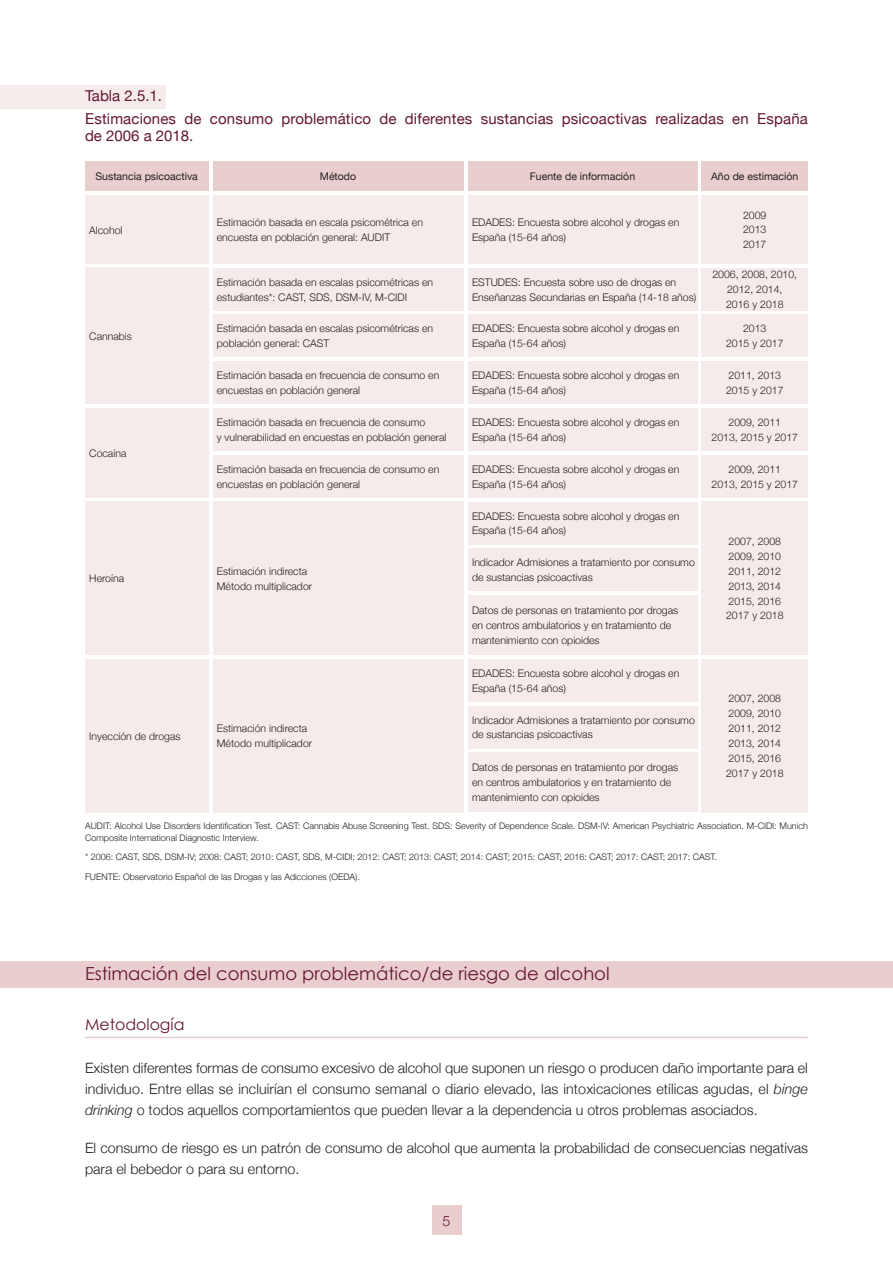
<style>
.page{position:relative;width:893px;height:1263px;background:#fff}
.page>*{position:absolute;margin:0;border:0;box-sizing:border-box;transform-origin:0 0}
.t1{font:18px "Century Gothic";color:#641633}
.t2{font:15.75px "Century Gothic";color:#641633}
.t3{font:15px "Helvetica Neue";letter-spacing:.01em;color:#641633}
.t4{font:300 14.25px/21px "Helvetica Neue";color:#231f20;text-align:justify}
.t5{font:300 14.25px "Helvetica Neue";color:#641633}
.t6{font:300 10.5px/14.9px "Helvetica Neue";color:#231f20}
.t7{font:10.5px "Helvetica Neue";color:#231f20}
.t8{font:300 9px/11.2px "Helvetica Neue";color:#231f20}
.s1{font-style:italic}
</style>
<div class="page">
<div style="left:702px;top:659px;width:106px;height:153px;background:#f6ebeb"></div>
<div style="left:468px;top:753px;width:229px;height:59px;background:#f6ebeb"></div>
<div style="left:468px;top:706px;width:229px;height:42px;background:#f6ebeb"></div>
<div style="left:468px;top:659px;width:229px;height:43px;background:#f6ebeb"></div>
<div style="left:213px;top:659px;width:250px;height:153px;background:#f6ebeb"></div>
<div style="left:85px;top:659px;width:123px;height:153px;background:#f6ebeb"></div>
<div style="left:702px;top:502px;width:106px;height:153px;background:#f6ebeb"></div>
<div style="left:468px;top:595px;width:229px;height:60px;background:#f6ebeb"></div>
<div style="left:468px;top:549px;width:229px;height:42px;background:#f6ebeb"></div>
<div style="left:468px;top:502px;width:229px;height:42px;background:#f6ebeb"></div>
<div style="left:213px;top:502px;width:250px;height:153px;background:#f6ebeb"></div>
<div style="left:85px;top:502px;width:123px;height:153px;background:#f6ebeb"></div>
<div style="left:702px;top:455px;width:106px;height:42px;background:#f6ebeb"></div>
<div style="left:468px;top:455px;width:229px;height:42px;background:#f6ebeb"></div>
<div style="left:213px;top:455px;width:250px;height:42px;background:#f6ebeb"></div>
<div style="left:702px;top:408px;width:106px;height:43px;background:#f6ebeb"></div>
<div style="left:468px;top:408px;width:229px;height:43px;background:#f6ebeb"></div>
<div style="left:213px;top:408px;width:250px;height:43px;background:#f6ebeb"></div>
<div style="left:702px;top:361px;width:106px;height:43px;background:#f6ebeb"></div>
<div style="left:468px;top:361px;width:229px;height:43px;background:#f6ebeb"></div>
<div style="left:213px;top:361px;width:250px;height:43px;background:#f6ebeb"></div>
<div style="left:702px;top:315px;width:106px;height:42px;background:#f6ebeb"></div>
<div style="left:468px;top:315px;width:229px;height:42px;background:#f6ebeb"></div>
<div style="left:213px;top:315px;width:250px;height:42px;background:#f6ebeb"></div>
<div style="left:702px;top:268px;width:106px;height:42px;background:#f6ebeb"></div>
<div style="left:468px;top:268px;width:229px;height:42px;background:#f6ebeb"></div>
<div style="left:213px;top:268px;width:250px;height:42px;background:#f6ebeb"></div>
<div style="left:85px;top:408px;width:123px;height:89px;background:#f6ebeb"></div>
<div style="left:85px;top:268px;width:123px;height:136px;background:#f6ebeb"></div>
<div style="left:702px;top:196px;width:106px;height:68px;background:#f6ebeb"></div>
<div style="left:468px;top:196px;width:229px;height:68px;background:#f6ebeb"></div>
<div style="left:213px;top:196px;width:250px;height:68px;background:#f6ebeb"></div>
<div style="left:702px;top:162px;width:106px;height:29px;background:#eacecf"></div>
<div style="left:468px;top:162px;width:229px;height:29px;background:#eacecf"></div>
<div style="left:213px;top:162px;width:250px;height:29px;background:#eacecf"></div>
<div style="left:85px;top:162px;width:123px;height:29px;background:#eacecf"></div>
<div style="left:85px;top:196px;width:123px;height:68px;background:#f6ebeb"></div>
<div style="left:0;top:85px;width:166px;height:24px;background:#f6ebeb"></div>
<div style="left:432px;top:1205px;width:29px;height:30px;background:#eacecf"></div>
<hr style="left:85px;top:1037px;width:723px;height:1px;background:#eacecf">
<div style="left:0;top:961px;width:893px;height:27px;background:#eacecf"></div>
<p class="t3" style="left:85px;top:86px;width:78px">Tabla 2.5.1.</p>
<p class="t3" style="left:85px;top:110px;width:724px">Estimaciones de consumo problemático de diferentes sustancias psicoactivas realizadas en España</p>
<p class="t3" style="left:85px;top:127px;width:110px">de 2006 a 2018.</p>
<p class="t7" style="left:95px;top:170px;width:104px">Sustancia psicoactiva</p>
<p class="t7" style="left:711px;top:170px;width:89px">Año de estimación</p>
<p class="t6" style="left:743px;top:207px;width:25px;text-align:justify">2009<br>2013<br>2017</p>
<p class="t6" style="left:712px;top:267px;width:86px;text-align:center">2006, 2008, 2010,<br>2012, 2014,<br>2016 y 2018</p>
<p class="t6" style="left:726px;top:321px;width:59px;text-align:center">2013<br>2015 y 2017</p>
<p class="t6" style="left:728px;top:368px;width:54px">2011, 2013</p>
<p class="t6" style="left:726px;top:383px;width:59px">2015 y 2017</p>
<p class="t6" style="left:711px;top:414px;width:88px;text-align:center">2009, 2011<br>2013, 2015 y 2017</p>
<p class="t6" style="left:711px;top:461px;width:88px;text-align:center">2009, 2011<br>2013, 2015 y 2017</p>
<p class="t7" style="left:530px;top:170px;width:107px">Fuente de información</p>
<p class="t6" style="left:472px;top:215px;width:209px">EDADES: Encuesta sobre alcohol y drogas en<br>España (15-64 años)</p>
<p class="t6" style="left:472px;top:274px;width:226px">ESTUDES: Encuesta sobre uso de drogas en<br>Enseñanzas Secundarias en España (14-18 años)</p>
<p class="t6" style="left:472px;top:321px;width:209px">EDADES: Encuesta sobre alcohol y drogas en<br>España (15-64 años)</p>
<p class="t6" style="left:472px;top:368px;width:209px">EDADES: Encuesta sobre alcohol y drogas en<br>España (15-64 años)</p>
<p class="t6" style="left:472px;top:415px;width:209px">EDADES: Encuesta sobre alcohol y drogas en<br>España (15-64 años)</p>
<p class="t6" style="left:472px;top:461px;width:209px">EDADES: Encuesta sobre alcohol y drogas en<br>España (15-64 años)</p>
<p class="t6" style="left:472px;top:508px;width:209px">EDADES: Encuesta sobre alcohol y drogas en<br>España (15-64 años)</p>
<p class="t6" style="left:472px;top:555px;width:224px">Indicador Admisiones a tratamiento por consumo de sustancias psicoactivas</p>
<p class="t6" style="left:472px;top:603px;width:208px">Datos de personas en tratamiento por drogas en centros ambulatorios y en tratamiento de mantenimiento con opioides</p>
<p class="t6" style="left:472px;top:665px;width:209px">EDADES: Encuesta sobre alcohol y drogas en<br>España (15-64 años)</p>
<p class="t6" style="left:472px;top:712px;width:224px">Indicador Admisiones a tratamiento por consumo de sustancias psicoactivas</p>
<p class="t6" style="left:472px;top:760px;width:208px">Datos de personas en tratamiento por drogas en centros ambulatorios y en tratamiento de mantenimiento con opioides</p>
<p class="t7" style="left:320px;top:170px;width:38px">Método</p>
<p class="t6" style="left:217px;top:215px;width:208px">Estimación basada en escala psicométrica en encuesta en población general: AUDIT</p>
<p class="t6" style="left:217px;top:274px;width:218px">Estimación basada en escalas psicométricas en estudiantes*: CAST, SDS, DSM-IV, M-CIDI</p>
<p class="t6" style="left:217px;top:321px;width:218px">Estimación basada en escalas psicométricas en población general: CAST</p>
<p class="t6" style="left:217px;top:368px;width:224px">Estimación basada en frecuencia de consumo en encuestas en población general</p>
<p class="t6" style="left:217px;top:415px;width:231px">Estimación basada en frecuencia de consumo<br>y vulnerabilidad en encuestas en población general</p>
<p class="t6" style="left:217px;top:461px;width:224px">Estimación basada en frecuencia de consumo en encuestas en población general</p>
<p class="t6" style="left:89px;top:222px;width:35px">Alcohol</p>
<p class="t6" style="left:89px;top:328px;width:44px">Cannabis</p>
<p class="t6" style="left:89px;top:445px;width:39px">Cocaína</p>
<p class="t6" style="left:726px;top:533px;width:59px">2007, 2008<br>2009, 2010<br>2011, 2012<br>2013, 2014<br>2015, 2016<br>2017 y 2018</p>
<p class="t6" style="left:217px;top:563px;width:97px">Estimación indirecta<br>Método multiplicador</p>
<p class="t6" style="left:89px;top:571px;width:36px">Heroína</p>
<p class="t6" style="left:726px;top:691px;width:59px">2007, 2008<br>2009, 2010<br>2011, 2012<br>2013, 2014<br>2015, 2016<br>2017 y 2018</p>
<p class="t6" style="left:217px;top:721px;width:97px">Estimación indirecta<br>Método multiplicador</p>
<p class="t6" style="left:89px;top:728px;width:93px">Inyección de drogas</p>
<p class="t8" style="left:85px;top:820px;width:724px">AUDIT: Alcohol Use Disorders Identification Test. CAST: Cannabis Abuse Screening Test. SDS: Severity of Dependence Scale. DSM-IV: American Psychiatric Association. M-CIDI: Munich<br>Composite International Diagnostic Interview.</p>
<p class="t8" style="left:85px;top:847px;width:633px;line-height:19.8px">* 2006: CAST, SDS, DSM-IV; 2008: CAST; 2010: CAST, SDS, M-CIDI; 2012: CAST; 2013: CAST; 2014: CAST; 2015: CAST; 2016: CAST; 2017: CAST; 2017: CAST.<br>FUENTE: Observatorio Español de las Drogas y las Adicciones (OEDA).</p>
<p class="t1" style="left:85px;top:961px;width:526px">Estimación del consumo problemático/de riesgo de alcohol</p>
<p class="t2" style="left:85px;top:1014px;width:101px">Metodología</p>
<p class="t4" style="left:85px;top:1057px;width:724px">Existen diferentes formas de consumo excesivo de alcohol que suponen un riesgo o producen daño importante para el individuo. Entre ellas se incluirían el consumo semanal o diario elevado, las intoxicaciones etílicas agudas, el <span class="s1">bi ge dri ki g</span> o todos aquellos comportamientos que pueden llevar a la dependencia u otros problemas asociados.</p>
<p class="t4" style="left:85px;top:1137px;width:724px">El consumo de riesgo es un patrón de consumo de alcohol que aumenta la probabilidad de consecuencias negativas para el bebedor o para su entorno.</p>
<h3 class="t5" style="left:443px;top:1212px;width:9px">5</h3>
</div>
